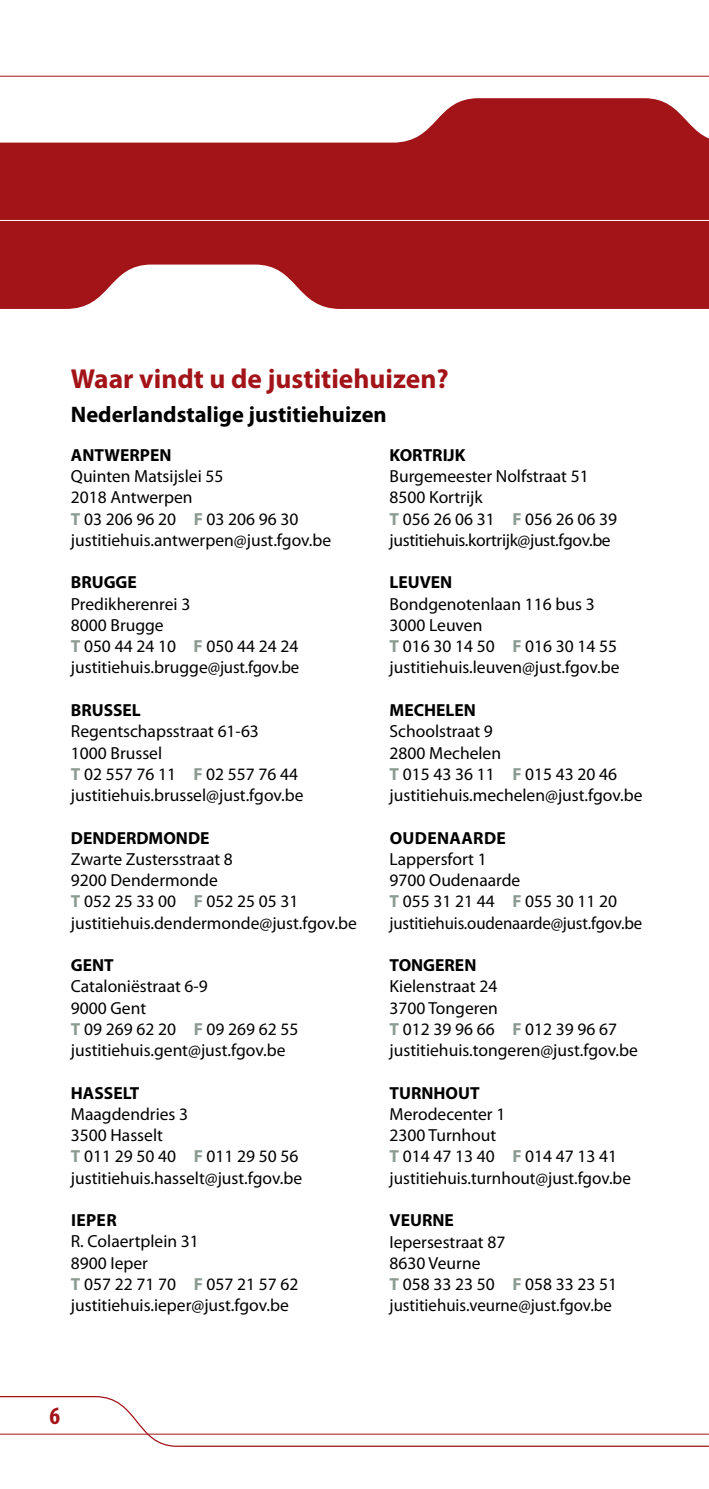
<style>
.page{position:relative;width:709px;height:1489px;background:#fff}
.page>*{position:absolute;margin:0;border:0;box-sizing:border-box;transform-origin:0 0}
.t1{font:700 27.5px "Myriad Pro";color:#a31418}
.t2{font:700 condensed 25px "Myriad Pro";color:#a31418}
.t3{font:700 22.5px "Myriad Pro";color:#000}
.t4{font:17.5px/21.2px "Myriad Pro";color:#000}
.t5{font:700 17.5px "Myriad Pro";color:#000}
.t6{font:700 17.5px "Myriad Pro";letter-spacing:.02em;color:#000}
.s1{font-weight:700;color:#8b9b92}
</style>
<div class="page">
<svg style="left:0;top:1396px;width:709px;height:51px"></svg>
<hr style="left:0;top:1433px;width:709px;height:1px;background:#a31418">
<svg style="left:0;top:75px;width:709px;height:2px"></svg>
<svg style="left:0;top:98px;width:709px;height:211px;fill:#a31418"></svg>
<div style="left:0;top:220px;width:709px;height:52px;background:#a31418"></div>
<h1 class="t1" style="left:71px;top:360px;width:379px">Waar vindt u de justitiehuizen?</h1>
<p class="t3" style="left:71px;top:400px;width:317px">Nederlandstalige justitiehuizen</p>
<p class="t5" style="left:71px;top:443px;width:102px">ANTWERPEN</p>
<p class="t4" style="left:71px;top:465px;width:262px">Quinten Matsijslei 55<br>2018 Antwerpen<br><span class="s1">T</span> 03 206 96 20 <span class="s1">F</span> 03 206 96 30 justitiehuis.antwerpen@just.fgov.be</p>
<p class="t5" style="left:71px;top:571px;width:68px">BRUGGE</p>
<p class="t4" style="left:71px;top:593px;width:230px">Predikherenrei 3<br>8000 Brugge<br><span class="s1">T</span> 050 44 24 10 <span class="s1">F</span> 050 44 24 24 justitiehuis.brugge@just.fgov.be</p>
<p class="t5" style="left:71px;top:698px;width:71px">BRUSSEL</p>
<p class="t4" style="left:71px;top:720px;width:234px">Regentschapsstraat 61-63<br>1000 Brussel<br><span class="s1">T</span> 02 557 76 11 <span class="s1">F</span> 02 557 76 44 justitiehuis.brussel@just.fgov.be</p>
<p class="t5" style="left:71px;top:826px;width:140px">DENDERDMONDE</p>
<p class="t4" style="left:71px;top:848px;width:287px">Zwarte Zustersstraat 8<br>9200 Dendermonde<br><span class="s1">T</span> 052 25 33 00 <span class="s1">F</span> 052 25 05 31 justitiehuis.dendermonde@just.fgov.be</p>
<p class="t5" style="left:71px;top:953px;width:44px">GENT</p>
<p class="t4" style="left:71px;top:975px;width:229px">Cataloniëstraat 6-9<br>9000 Gent<br><span class="s1">T</span> 09 269 62 20 <span class="s1">F</span> 09 269 62 55 justitiehuis.gent@just.fgov.be</p>
<p class="t5" style="left:71px;top:1081px;width:70px">HASSELT</p>
<p class="t4" style="left:71px;top:1103px;width:233px">Maagdendries 3<br>3500 Hasselt<br><span class="s1">T</span> 011 29 50 40 <span class="s1">F</span> 011 29 50 56 justitiehuis.hasselt@just.fgov.be</p>
<p class="t5" style="left:71px;top:1208px;width:47px">IEPER</p>
<p class="t4" style="left:71px;top:1230px;width:229px">R. Colaertplein 31<br>8900 Ieper<br><span class="s1">T</span> 057 22 71 70 <span class="s1">F</span> 057 21 57 62 justitiehuis.ieper@just.fgov.be</p>
<p class="t5" style="left:389px;top:443px;width:77px">KORTRIJK</p>
<p class="t4" style="left:389px;top:465px;width:229px">Burgemeester Nolfstraat 51<br>8500 Kortrijk<br><span class="s1">T</span> 056 26 06 31 <span class="s1">F</span> 056 26 06 39 justitiehuis.kortrijk@just.fgov.be</p>
<p class="t5" style="left:389px;top:571px;width:64px">LEUVEN</p>
<p class="t4" style="left:389px;top:593px;width:231px">Bondgenotenlaan 116 bus 3<br>3000 Leuven<br><span class="s1">T</span> 016 30 14 50 <span class="s1">F</span> 016 30 14 55 justitiehuis.leuven@just.fgov.be</p>
<p class="t5" style="left:389px;top:698px;width:88px">MECHELEN</p>
<p class="t4" style="left:389px;top:720px;width:254px">Schoolstraat 9<br>2800 Mechelen<br><span class="s1">T</span> 015 43 36 11 <span class="s1">F</span> 015 43 20 46 justitiehuis.mechelen@just.fgov.be</p>
<p class="t6" style="left:390px;top:826px;width:118px">OUDENAARDE</p>
<p class="t4" style="left:389px;top:848px;width:254px">Lappersfort 1<br>9700 Oudenaarde<br><span class="s1">T</span> 055 31 21 44 <span class="s1">F</span> 055 30 11 20 justitiehuis.oudenaarde@just.fgov.be</p>
<p class="t5" style="left:389px;top:953px;width:88px">TONGEREN</p>
<p class="t4" style="left:389px;top:975px;width:250px">Kielenstraat 24<br>3700 Tongeren<br><span class="s1">T</span> 012 39 96 66 <span class="s1">F</span> 012 39 96 67 justitiehuis.tongeren@just.fgov.be</p>
<p class="t5" style="left:389px;top:1081px;width:92px">TURNHOUT</p>
<p class="t4" style="left:389px;top:1103px;width:243px">Merodecenter 1<br>2300 Turnhout<br><span class="s1">T</span> 014 47 13 40 <span class="s1">F</span> 014 47 13 41 justitiehuis.turnhout@just.fgov.be</p>
<p class="t5" style="left:389px;top:1208px;width:66px">VEURNE</p>
<p class="t4" style="left:389px;top:1230px;width:229px">Iepersestraat 87<br>8630 Veurne<br><span class="s1">T</span> 058 33 23 50 <span class="s1">F</span> 058 33 23 51 justitiehuis.veurne@just.fgov.be</p>
<h2 class="t2" style="left:50px;top:1400px;width:12px">6</h2>
</div>
